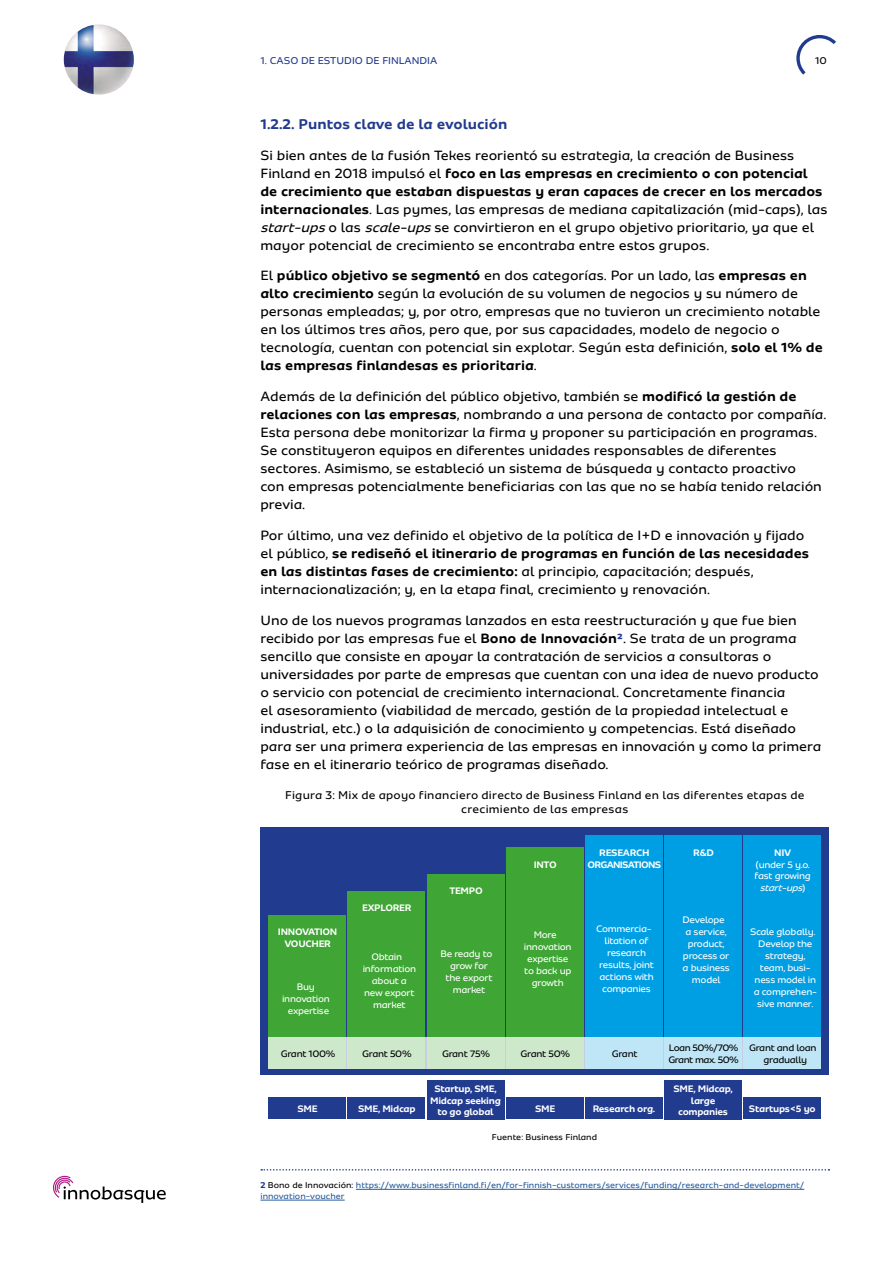
<style>
.page{position:relative;width:893px;height:1263px;background:#fff}
.page>*{position:absolute;margin:0;border:0;box-sizing:border-box;transform-origin:0 0}
.t1{font:700 15px "Sua";color:#213b8e}
.t2{font:14.25px/18px "Sua";color:#000}
.t3{font:12px/14.4px "Sua";letter-spacing:.02em;color:#000;text-align:center}
.t4{font:10.5px "Sua";color:#213b8e}
.t5{font:10.5px "Sua";color:#000}
.t6{font:10.05px/12px "Sua";letter-spacing:-.03em;color:#fff;text-align:center}
.t7{font:700 10.05px/11.9px "Sua";letter-spacing:-.03em;color:#fff;text-align:center}
.t8{font:10.05px/12px "Sua";letter-spacing:-.03em;color:#000;text-align:center}
.t9{font:10.05px/12px "Sua";letter-spacing:-.05em;color:#000}
.t10{font:700 10.05px "Sua";letter-spacing:-.07em;color:#fff}
.t11{font:9px/10.8px "Sua";color:#275b9b}
.t12{font:9px "Sua";color:#000}
.s1{font-weight:700}
.s2{font-style:italic}
.s3{font-weight:700;color:#213b8e}
.s4{color:#000}
</style>
<div class="page">
<img style="left:64px;top:25px;width:70px;height:70px;border-radius:35px">
<hr style="left:356px;top:1189px;width:448px;height:1px;background:#275b9b">
<hr style="left:260px;top:1200px;width:85px;height:1px;background:#275b9b">
<svg style="left:261px;top:1169px;width:568px;height:1px"></svg>
<div style="left:427px;top:1080px;width:77px;height:39px;background:#213b8e"></div>
<div style="left:664px;top:1080px;width:78px;height:39px;background:#213b8e"></div>
<div style="left:268px;top:1097px;width:78px;height:22px;background:#213b8e"></div>
<div style="left:506px;top:1097px;width:78px;height:22px;background:#213b8e"></div>
<div style="left:348px;top:1097px;width:77px;height:22px;background:#213b8e"></div>
<div style="left:585px;top:1097px;width:78px;height:22px;background:#213b8e"></div>
<div style="left:743px;top:1097px;width:78px;height:22px;background:#213b8e"></div>
<div style="left:261px;top:827px;width:568px;height:248px;background:#213b8e"></div>
<div style="left:268px;top:915px;width:78px;height:154px;background:#3fa535"></div>
<div style="left:348px;top:891px;width:77px;height:178px;background:#3fa535"></div>
<div style="left:427px;top:874px;width:77px;height:195px;background:#3fa535"></div>
<div style="left:506px;top:848px;width:78px;height:221px;background:#3fa535"></div>
<div style="left:585px;top:836px;width:78px;height:233px;background:#009fe3"></div>
<div style="left:664px;top:836px;width:78px;height:233px;background:#009fe3"></div>
<div style="left:743px;top:836px;width:78px;height:233px;background:#009fe3"></div>
<svg style="left:268px;top:1037px;width:553px;height:32px;background:#c7e6de"></svg>
<svg style="left:796px;top:35px;width:40px;height:40px"></svg>
<svg style="left:53px;top:1176px;width:113px;height:27px"></svg>
<p class="t4" style="left:260px;top:54px;width:178px">1. CASO DE ESTUDIO DE FINLANDIA</p>
<p class="t5" style="left:815px;top:54px;width:13px">10</p>
<p class="t1" style="left:260px;top:115px;width:248px">1.2.2. Puntos clave de la evolución</p>
<p class="t2" style="left:260px;top:146px;width:569px">Si bien antes de la fusión Tekes reorientó su estrategia, la creación de Business Finland en 2018 impulsó el <span class="s1">foco en las empresas en crecimiento o con potencial de crecimiento que estaban dispuestas y eran capaces de crecer en los mercados internacionales</span>. Las pymes, las empresas de mediana capitalización (mid-caps), las <span class="s2">start-ups</span>o las <span class="s2">scale-ups</span>se convirtieron en el grupo objetivo prioritario, ya que el mayor potencial de crecimiento se encontraba entre estos grupos.</p>
<p class="t2" style="left:260px;top:267px;width:564px">El <span class="s1">público objetivo se segmentó</span> en dos categorías. Por un lado, las <span class="s1">empresas en alto crecimiento</span> según la evolución de su volumen de negocios y su número de personas empleadas; y, por otro, empresas que no tuvieron un crecimiento notable en los últimos tres años, pero que, por sus capacidades, modelo de negocio o tecnología, cuentan con potencial sin explotar. Según esta definición, <span class="s1">solo el 1% de las empresas finlandesas es prioritaria</span>.</p>
<p class="t2" style="left:260px;top:387px;width:568px">Además de la definición del público objetivo, también se <span class="s1">modificó la gestión de relaciones con las empresas</span>, nombrando a una persona de contacto por compañía.<br>Esta persona debe monitorizar la firma y proponer su participación en programas.<br>Se constituyeron equipos en diferentes unidades responsables de diferentes sectores. Asimismo, se estableció un sistema de búsqueda y contacto proactivo<br>con empresas potencialmente beneficiarias con las que no se había tenido relación previa.</p>
<p class="t2" style="left:260px;top:526px;width:550px">Por último, una vez definido el objetivo de la política de I+D e innovación y fijado el público, <span class="s1">se rediseñó el itinerario de programas en función de las necesidades en las distintas fases de crecimiento:</span> al principio, capacitación; después, internacionalización; y, en la etapa final, crecimiento y renovación.</p>
<p class="t2" style="left:260px;top:611px;width:562px">Uno de los nuevos programas lanzados en esta reestructuración y que fue bien recibido por las empresas fue el <span class="s1">Bono de Innovación</span><span class="s3">2</span>. Se trata de un programa sencillo que consiste en apoyar la contratación de servicios a consultoras o universidades por parte de empresas que cuentan con una idea de nuevo producto o servicio con potencial de crecimiento internacional. Concretamente financia<br>el asesoramiento (viabilidad de mercado, gestión de la propiedad intelectual e industrial, etc.) o la adquisición de conocimiento y competencias. Está diseñado para ser una primera experiencia de las empresas en innovación y como la primera fase en el itinerario teórico de programas diseñado.</p>
<p class="t3" style="left:285px;top:788px;width:521px">Figura 3: Mix de apoyo financiero directo de Business Finland en las diferentes etapas de crecimiento de las empresas</p>
<p class="t7" style="left:278px;top:926px;width:61px">INNOVATION<br>VOUCHER</p>
<p class="t6" style="left:282px;top:981px;width:49px">Buy innovation expertise</p>
<p class="t7" style="left:362px;top:902px;width:51px">EXPLORER</p>
<p class="t6" style="left:363px;top:951px;width:55px">Obtain information about a new export market</p>
<p class="t7" style="left:449px;top:884px;width:35px">TEMPO</p>
<p class="t6" style="left:441px;top:948px;width:53px">Be ready to grow for the export market</p>
<p class="t7" style="left:599px;top:846px;width:52px">RESEARCH</p>
<p class="t7" style="left:534px;top:858px;width:25px">INTO</p>
<p class="t10" style="left:587px;top:858px;width:75px">ORGANISATIONS</p>
<p class="t6" style="left:524px;top:929px;width:49px">More innovation expertise to back up growth</p>
<p class="t6" style="left:596px;top:923px;width:59px">Commercia&shy;litation of research results, joint actions with companies</p>
<p class="t7" style="left:693px;top:846px;width:22px">R&amp;D</p>
<p class="t7" style="left:774px;top:846px;width:19px">NIV</p>
<p class="t6" style="left:755px;top:858px;width:58px">(under 5 y.o. fast growing <span class="s2">start-ups</span>)</p>
<p class="t6" style="left:682px;top:914px;width:49px">Develope a service, product, process or a business model</p>
<p class="t6" style="left:750px;top:926px;width:68px">Scale globally.<br>Develop the strategy, team, busi&shy;ness model in a comprehen&shy;sive manner.</p>
<p class="t8" style="left:362px;top:1047px;width:51px">Grant 50%</p>
<p class="t8" style="left:520px;top:1047px;width:51px">Grant 50%</p>
<p class="t9" style="left:668px;top:1041px;width:72px">Loan 50%/70%<br>Grant max. 50%</p>
<p class="t8" style="left:281px;top:1047px;width:56px">Grant 100%</p>
<p class="t8" style="left:442px;top:1047px;width:50px">Grant 75%</p>
<p class="t8" style="left:612px;top:1047px;width:27px">Grant</p>
<p class="t8" style="left:749px;top:1041px;width:69px">Grant and loan gradually</p>
<p class="t7" style="left:430px;top:1082px;width:72px">Startup, SME,<br>Midcap seeking to go global</p>
<p class="t7" style="left:673px;top:1082px;width:61px">SME, Midcap, large companies</p>
<p class="t7" style="left:298px;top:1103px;width:22px">SME</p>
<p class="t7" style="left:358px;top:1103px;width:59px">SME, Midcap</p>
<p class="t7" style="left:535px;top:1103px;width:22px">SME</p>
<p class="t7" style="left:593px;top:1103px;width:64px">Research org.</p>
<p class="t7" style="left:749px;top:1103px;width:68px">Startups&lt;5 yo</p>
<p class="t12" style="left:492px;top:1132px;width:107px">Fuente: Business Finland</p>
<p class="t11" style="left:260px;top:1180px;width:545px"><span class="s3">2</span> <span class="s4">Bono de Innovación:</span> https://www.businessfinland.fi/en/for-finnish-customers/services/funding/research-and-development/ innovation-voucher</p>
</div>
